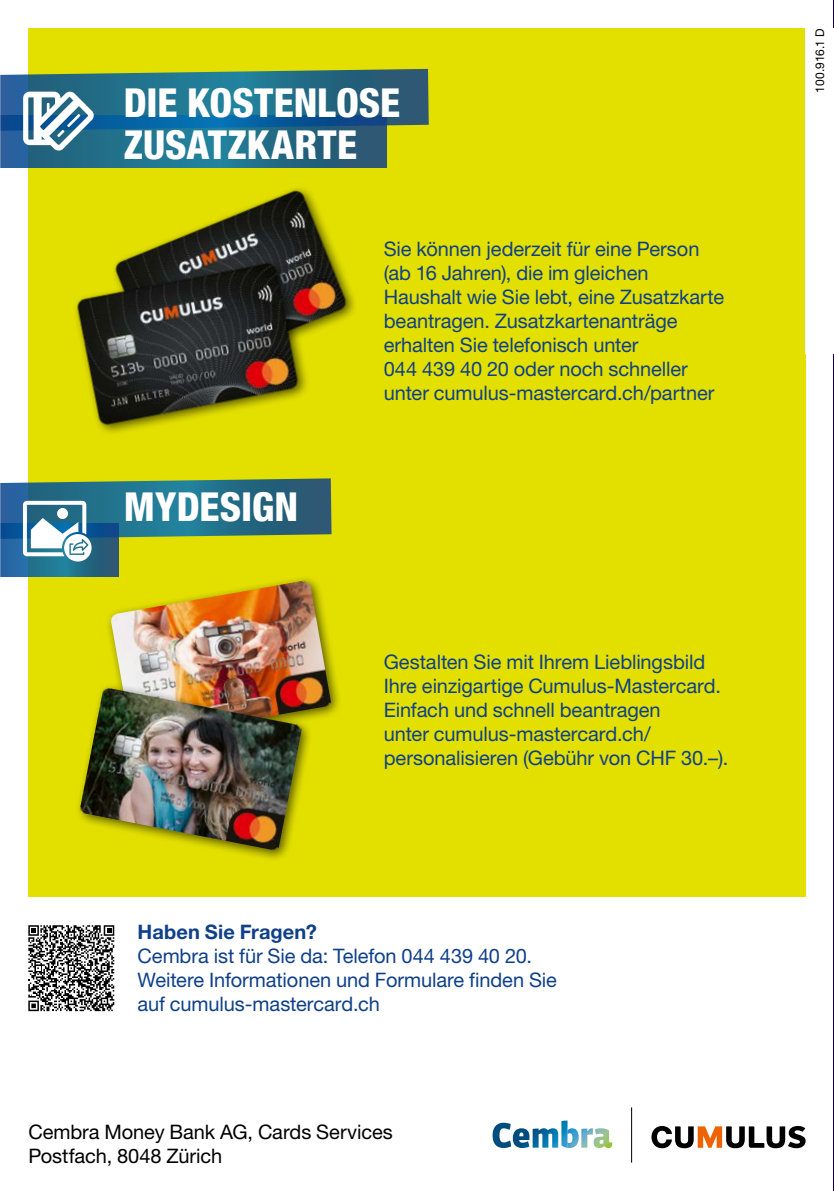
<style>
.page{position:relative;width:834px;height:1191px;background:#fff}
.page>*{position:absolute;margin:0;border:0;box-sizing:border-box;transform-origin:0 0}
.Titel_weiss_16_5{font:800 condensed 40px/42px "Helvetica Neue LT Pro";color:#fff}
.Lauftext{font:20px/24px "Helvetica Neue LT Pro";letter-spacing:-.005em;color:#0f4089}
.Lauftext-2{font:20px/24px "Helvetica Neue LT Pro";letter-spacing:-.005em;color:#000}
.t1{font:12px "Helvetica Neue LT Pro";letter-spacing:-.015em;color:#000}
.s1{font-weight:700}
</style>
<div class="page">
<div style="left:28px;top:28px;width:777px;height:869px;background:#e3e000"></div>
<svg style="left:833px;top:0;width:1px;height:1191px"></svg>
<div style="left:105px;top:575px;width:237px;height:177px;background:#000;opacity:.6"></div>
<img style="left:110px;top:579px;width:221px;height:161px">
<div style="left:75px;top:682px;width:238px;height:180px;background:#000;opacity:.6"></div>
<img style="left:79px;top:687px;width:223px;height:164px">
<svg style="left:0;top:151px;width:386px;height:17px;background:#246b88"></svg>
<svg style="left:0;top:561px;width:118px;height:15px;background:#256d8f"></svg>
<svg style="left:0;top:478px;width:331px;height:83px"></svg>
<svg style="left:28px;top:925px;width:86px;height:86px"></svg>
<svg style="left:0;top:69px;width:428px;height:82px;background:#3a7a8a"></svg>
<img style="left:142px;top:188px;width:213px;height:133px">
<img style="left:76px;top:251px;width:263px;height:182px">
<hr style="left:631px;top:1107px;width:1px;height:55px;background:#000">
<img style="left:492px;top:1120px;width:120px;height:28px">
<svg style="left:651px;top:1126px;width:154px;height:22px"></svg>
<p class="Titel_weiss_16_5" style="left:124px;top:81px;width:278px">DIE KOSTENLOSE<br>ZUSATZKARTE</p>
<p class="Titel_weiss_16_5" style="left:124px;top:485px;width:176px">MYDESIGN</p>
<p class="Lauftext" style="left:383px;top:236px;width:342px">Sie können jederzeit für eine Person (ab 16 Jahren), die im gleichen Haushalt wie Sie lebt, eine Zusatzkarte beantragen. Zusatzkartenanträge erhalten Sie telefonisch unter<br>044 439 40 20 oder noch schneller unter cumulus-mastercard.ch/partner</p>
<p class="Lauftext" style="left:383px;top:649px;width:346px">Gestalten Sie mit Ihrem Lieblingsbild Ihre einzigartige Cumulus-Mastercard.<br>Einfach und schnell beantragen<br>unter cumulus-mastercard.ch/ personalisieren (Gebühr von CHF 30.–).</p>
<p class="Lauftext" style="left:137px;top:919px;width:421px"><span class="s1">Haben Sie Fragen?<br></span>Cembra ist für Sie da: Telefon 044 439 40 20.<br>Weitere Informationen und Formulare finden Sie auf cumulus-mastercard.ch</p>
<p class="Lauftext-2" style="left:28px;top:1119px;width:366px">Cembra Money Bank AG, Cards Services<br>Postfach, 8048 Zürich</p>
<p class="t1" style="left:812px;top:93px;width:66px;rotate:-90deg">100.916.1 D</p>
</div>
